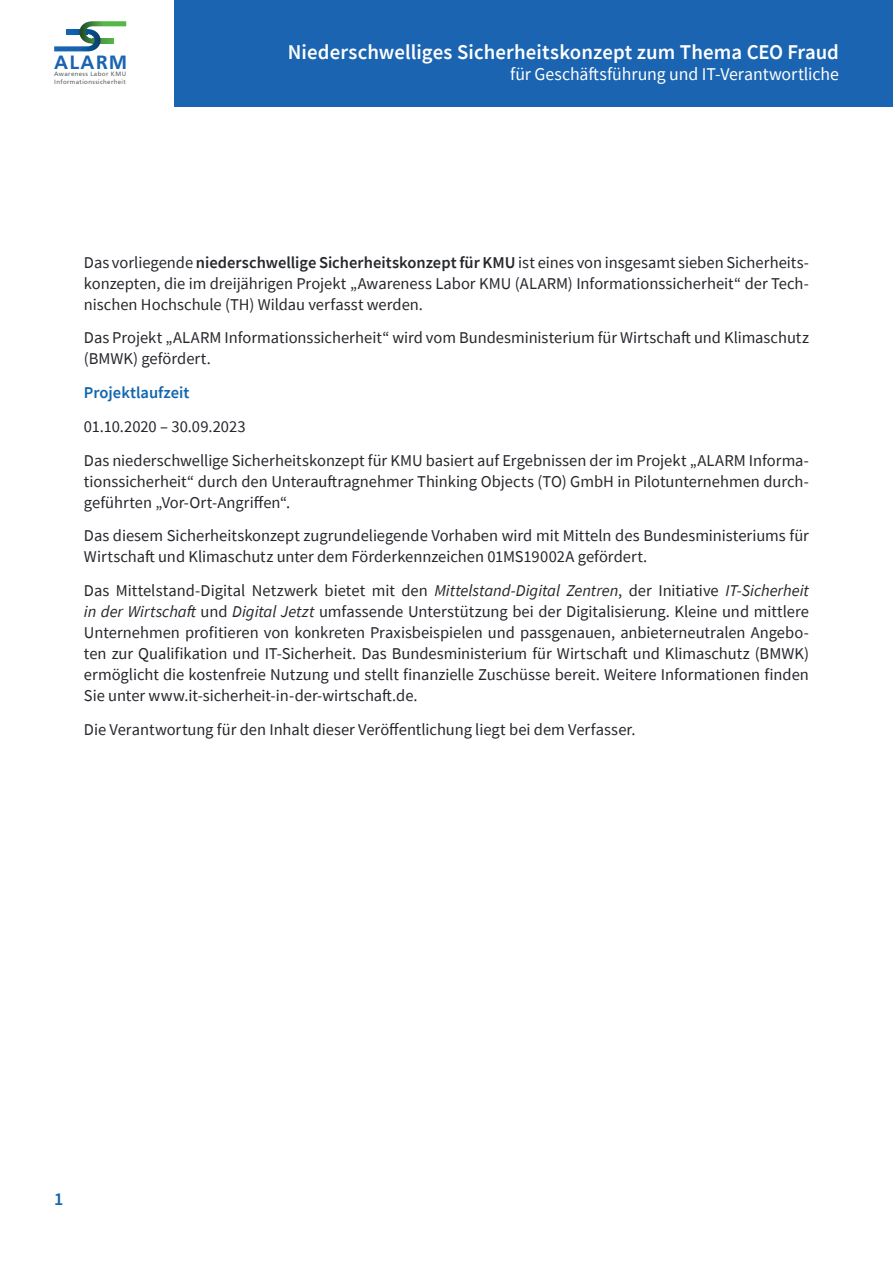
<style>
.page{position:relative;width:893px;height:1263px;background:#fff}
.page>*{position:absolute;margin:0;border:0;box-sizing:border-box;transform-origin:0 0}
.t1{font:600 21px "Source Sans Pro";letter-spacing:.005em;color:#fff}
.t2{font:700 20.1px "Frutiger";letter-spacing:.06em;color:#1964b1}
.t3{font:18px "Source Sans Pro";letter-spacing:-.005em;color:#fff}
.t4{font:600 18px "Source Sans Pro";color:#1266ad}
.Normal_11_pt{font:16.5px/21px "Source Sans Pro";color:#25272c;text-align:justify}
.Normal_11_pt-2{font:600 16.5px "Source Sans Pro";color:#1266ad}
.t5{font:6.45px "Frutiger";letter-spacing:.06em;color:#5d6162}
.s1{font-weight:600}
.s2{font-style:italic}
</style>
<div class="page">
<svg style="left:54px;top:21px;width:72px;height:30px"></svg>
<div style="left:174px;top:0;width:719px;height:106px;background:#1a64b1"></div>
<p class="t2" style="left:54px;top:50px;width:75px">ALARM</p>
<p class="t5" style="left:54px;top:78px;width:73px">Informationssicherheit</p>
<p class="t5" style="left:54px;top:70px;width:73px">Awareness Labor KMU</p>
<p class="t1" style="left:288px;top:39px;width:553px">Niederschwelliges Sicherheitskonzept zum Thema CEO Fraud</p>
<p class="t3" style="left:510px;top:63px;width:330px">für Geschäftsführung und IT-Verantwortliche</p>
<p class="Normal_11_pt" style="left:84px;top:251px;width:726px">Das vorliegende <span class="s1">niederschwellige Sicherheitskonzept für KMU</span> ist eines von insgesamt sieben Sicherheits&shy;konzepten, die im dreijährigen Projekt „Awareness Labor KMU (ALARM) Informationssicherheit“ der Tech&shy;nischen Hochschule (TH) Wildau verfasst werden.</p>
<p class="Normal_11_pt" style="left:84px;top:327px;width:726px">Das Projekt „ALARM Informationssicherheit“ wird vom Bundesministerium für Wirtschaft und Klimaschutz (BMWK) gefördert.</p>
<p class="Normal_11_pt-2" style="left:84px;top:382px;width:107px">Projektlaufzeit</p>
<p class="Normal_11_pt" style="left:84px;top:416px;width:163px">01.10.2020 – 30.09.2023</p>
<p class="Normal_11_pt" style="left:84px;top:449px;width:726px">Das niederschwellige Sicherheitskonzept für KMU basiert auf Ergebnissen der im Projekt „ALARM Informa&shy;tionssicherheit“ durch den Unterauftragnehmer Thinking Objects (TO) GmbH in Pilotunternehmen durch&shy;geführten „Vor-Ort-Angriffen“.</p>
<p class="Normal_11_pt" style="left:84px;top:525px;width:726px">Das diesem Sicherheitskonzept zugrundeliegende Vorhaben wird mit Mitteln des Bundesministeriums für<br>Wirtschaft und Klimaschutz unter dem Förderkennzeichen 01MS19002A gefördert.</p>
<p class="Normal_11_pt" style="left:84px;top:580px;width:726px">Das Mittelstand-Digital Netzwerk bietet mit den <span class="s2">Mittelstand-Digital Zentren</span>, der Initiative <span class="s2">IT-Sicherheit in der Wirtschaft</span> und <span class="s2">Digital Jetzt</span> umfassende Unterstützung bei der Digitalisierung. Kleine und mittlere Unternehmen profitieren von konkreten Praxisbeispielen und passgenauen, anbieterneutralen Angebo&shy;ten zur Qualifikation und IT-Sicherheit. Das Bundesministerium für Wirtschaft und Klimaschutz (BMWK) ermöglicht die kostenfreie Nutzung und stellt finanzielle Zuschüsse bereit. Weitere Informationen finden Sie unter www.it-sicherheit-in-der-wirtschaft.de.</p>
<p class="Normal_11_pt" style="left:84px;top:719px;width:553px">Die Verantwortung für den Inhalt dieser Veröffentlichung liegt bei dem Verfasser.</p>
<p class="t4" style="left:54px;top:1188px;width:11px">1</p>
</div>
